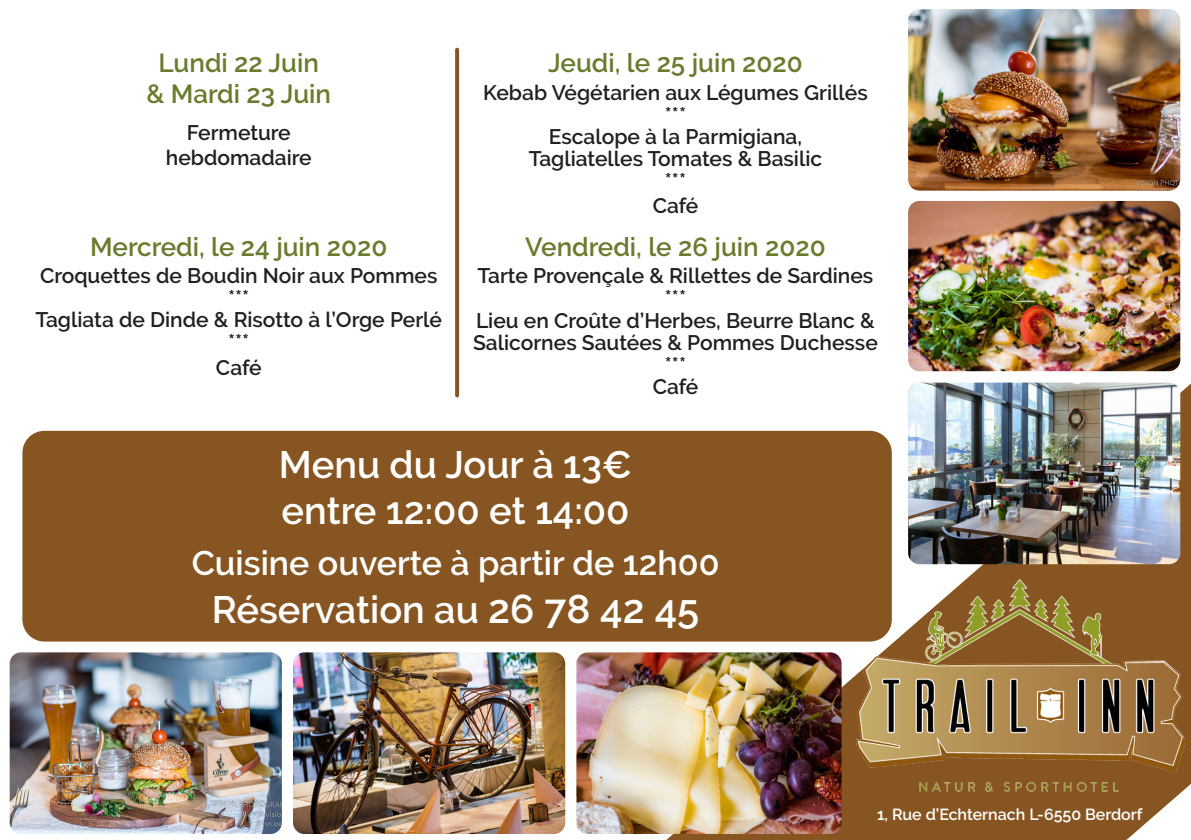
<style>
.page{position:relative;width:1191px;height:840px;background:#fff}
.page>*{position:absolute;margin:0;border:0;box-sizing:border-box;transform-origin:0 0}
.t1{font:600 38px "Raleway";color:#fff}
.t2{font:600 34px "Raleway";color:#fff}
.t3{font:600 26px/31.2px "Raleway";color:#697c2e;text-align:center}
.t4{font:600 21px/22px "Raleway";color:#231f20;text-align:center}
.t5{font:600 16px "Raleway";color:#fff}
.s1{font-size:40px}
</style>
<div class="page">
<svg style="left:666px;top:383px;width:525px;height:456px;fill:#875521"></svg>
<img style="left:856px;top:578px;width:329px;height:213px">
<img style="left:908px;top:382px;width:272px;height:182px">
<img style="left:576px;top:652px;width:265px;height:181px">
<img style="left:908px;top:201px;width:272px;height:170px">
<img style="left:908px;top:9px;width:272px;height:182px">
<img style="left:10px;top:652px;width:272px;height:181px">
<img style="left:293px;top:652px;width:272px;height:181px">
<div style="left:20px;top:428px;width:873px;height:215px;background:#875521;border-radius:24px"></div>
<div style="left:18px;top:426px;width:877px;height:219px;border:4px solid #fff;border-radius:24px"></div>
<svg style="left:455px;top:50px;width:4px;height:345px"></svg>
<p class="t3" style="left:146px;top:47px;width:186px">Lundi 22 Juin &amp; Mardi 23 Juin</p>
<p class="t4" style="left:166px;top:120px;width:147px;line-height:25.2px">Fermeture hebdomadaire</p>
<p class="t3" style="left:90px;top:231px;width:299px">Mercredi, le 24 juin 2020</p>
<p class="t4" style="left:40px;top:265px;width:399px">Croquettes de Boudin Noir aux Pommes</p>
<p class="t4" style="left:228px;top:287px;width:23px">***</p>
<p class="t4" style="left:35px;top:309px;width:408px">Tagliata de Dinde &amp; Risotto à l’Orge Perlé ***</p>
<p class="t4" style="left:216px;top:356px;width:47px">Café</p>
<p class="t3" style="left:548px;top:47px;width:256px">Jeudi, le 25 juin 2020</p>
<p class="t4" style="left:483px;top:81px;width:386px">Kebab Végétarien aux Légumes Grillés</p>
<p class="t4" style="left:665px;top:103px;width:23px">***</p>
<p class="t4" style="left:529px;top:125px;width:295px">Escalope à la Parmigiana,<br>Tagliatelles Tomates &amp; Basilic ***</p>
<p class="t4" style="left:652px;top:195px;width:47px">Café</p>
<p class="t3" style="left:525px;top:231px;width:302px">Vendredi, le 26 juin 2020</p>
<p class="t4" style="left:477px;top:265px;width:397px">Tarte Provençale &amp; Rillettes de Sardines</p>
<p class="t4" style="left:665px;top:287px;width:23px">***</p>
<p class="t4" style="left:473px;top:309px;width:406px">Lieu en Croûte d’Herbes, Beurre Blanc &amp;<br>Salicornes Sautées &amp; Pommes Duchesse ***</p>
<p class="t4" style="left:652px;top:375px;width:47px">Café</p>
<p class="t1" style="left:279px;top:442px;width:355px">Menu du Jour à 13€</p>
<p class="t1" style="left:282px;top:488px;width:349px">entre 12:00 et 14:00</p>
<p class="t2" style="left:192px;top:543px;width:529px">Cuisine ouverte à partir de 12h00</p>
<p class="t1" style="left:212px;top:587px;width:489px">Réservation au <span class="s1">26 78 42 45</span></p>
<p class="t5" style="left:877px;top:804px;width:267px">1, Rue d’Echternach L-6550 Berdorf</p>
</div>
